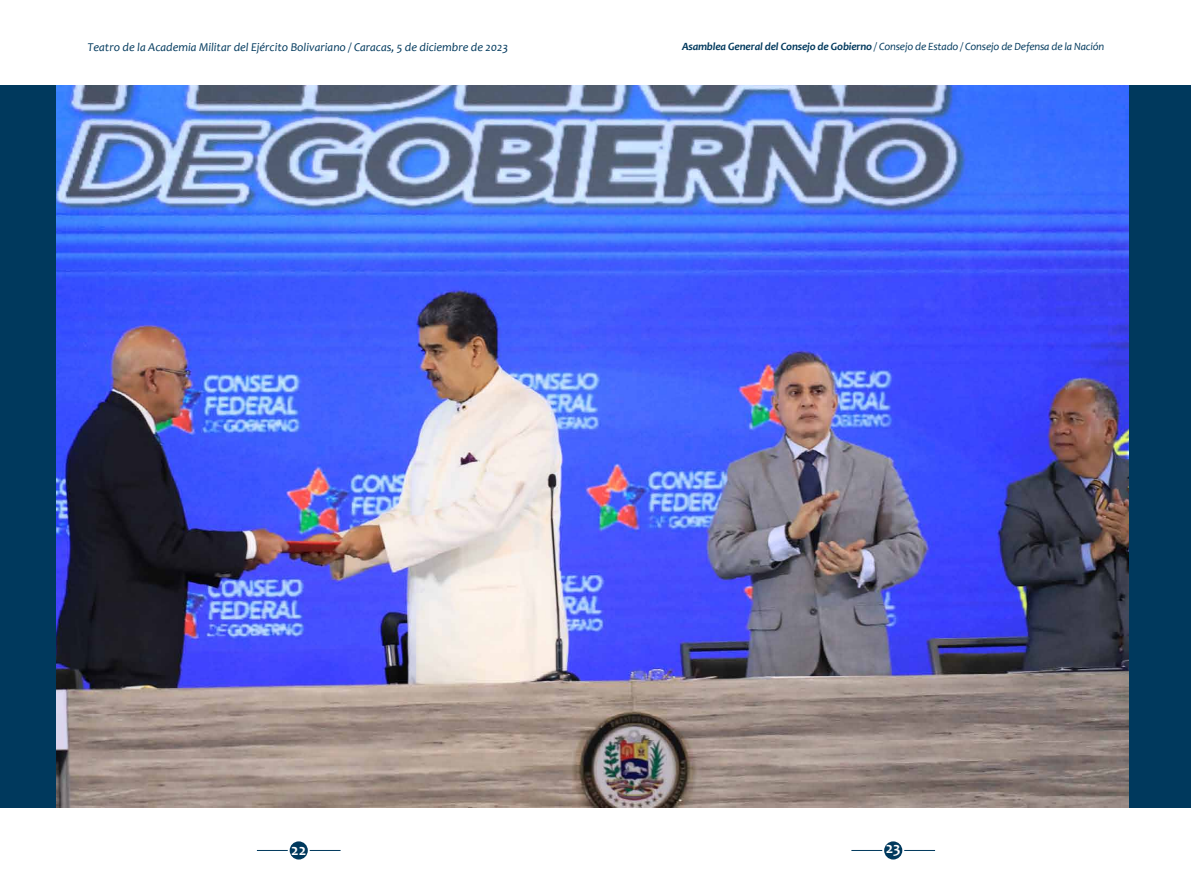
<style>
.page{position:relative;width:1191px;height:893px;background:#fff}
.page>*{position:absolute;margin:0;border:0;box-sizing:border-box;transform-origin:0 0}
.t1{font:700 15.75px "Candara";color:#fff}
.t2{font:italic 12px "Candara";color:#00395d}
.t3{font:italic 11.1px "Candara";letter-spacing:-.015em;color:#00395d}
.s1{font-weight:700}
</style>
<div class="page">
<div style="left:290px;top:841px;width:18px;height:18px;background:#00395d;border-radius:50%"></div>
<div style="left:884px;top:841px;width:18px;height:18px;background:#00395d;border-radius:50%"></div>
<hr style="left:257px;top:850px;width:31px;height:1px;background:#00395d">
<hr style="left:851px;top:850px;width:31px;height:1px;background:#00395d">
<hr style="left:310px;top:850px;width:30px;height:1px;background:#00395d">
<hr style="left:904px;top:850px;width:31px;height:1px;background:#00395d">
<img style="left:55px;top:85px;width:1074px;height:723px">
<div style="left:1129px;top:85px;width:62px;height:723px;background:#00395d"></div>
<div style="left:0;top:85px;width:55px;height:723px;background:#00395d"></div>
<p class="t2" style="left:88px;top:40px;width:422px">Teatro de la Academia Militar del Ejército Bolivariano / Caracas, 5 de diciembre de 2023</p>
<p class="t3" style="left:682px;top:40px;width:424px"><span class="s1">Asamblea General del Consejo de Gobierno</span> / Consejo de Estado / Consejo de Defensa de la Nación</p>
<h1 class="t1" style="left:291px;top:840px;width:17px">22</h1>
<h1 class="t1" style="left:885px;top:838px;width:16px">23</h1>
</div>
